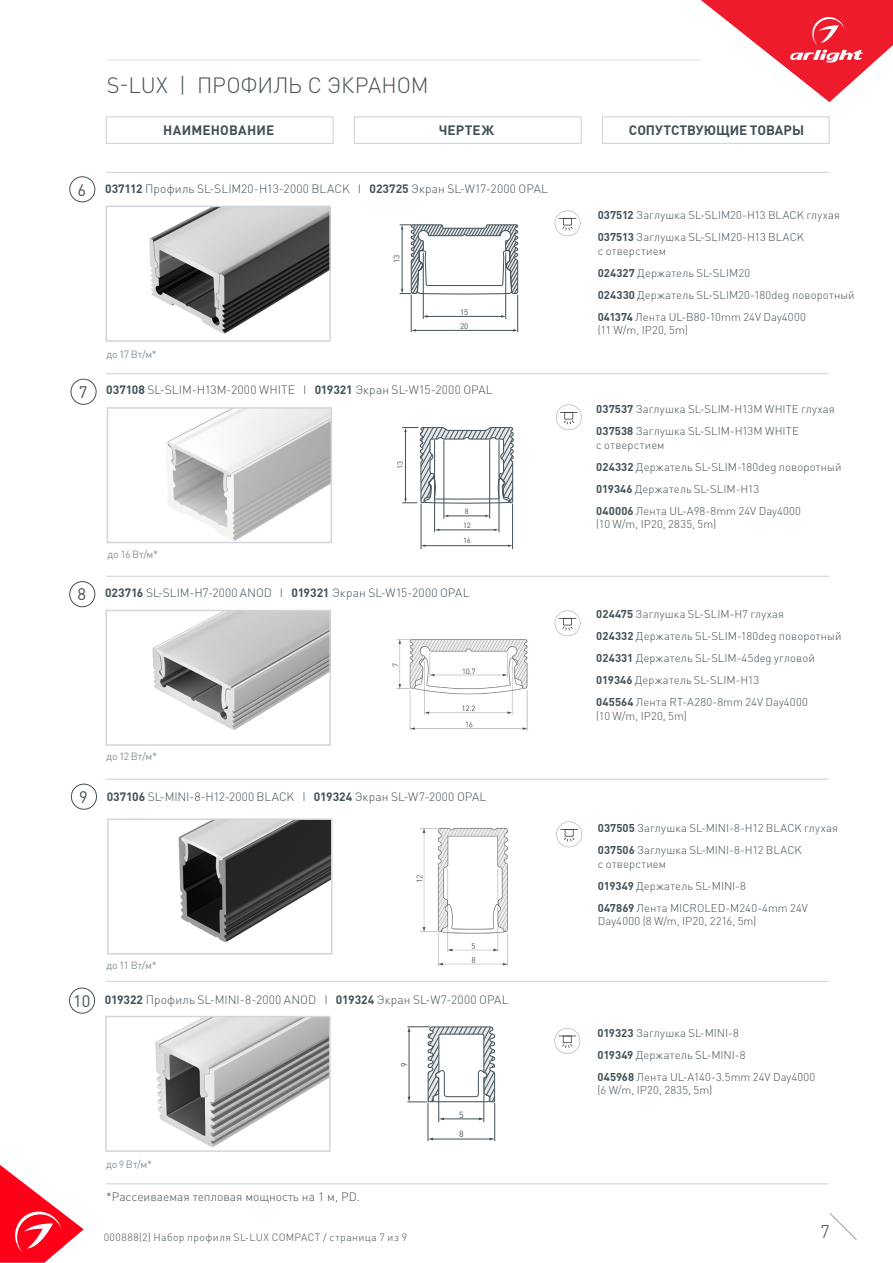
<style>
.page{position:relative;width:893px;height:1263px;background:#fff}
.page>*{position:absolute;margin:0;border:0;box-sizing:border-box;transform-origin:0 0}
.t1{font:300 21.9px "DIN Pro";letter-spacing:-.005em;color:#425159}
.t2{font:300 18px "DIN Pro";color:#3e3e3f}
.t3{font:16.5px "DIN Pro";color:#425159}
.t4{font:700 13.5px "DIN Pro";letter-spacing:.005em;color:#425159}
.t5{font:300 12px "DIN Pro";color:#425159}
.t6{font:300 11.25px/13.5px "DIN Pro";letter-spacing:.01em;color:#425159}
.t7{font:300 10.5px "DIN Pro";letter-spacing:.035em;color:#425159}
.t8{font:10.5px "DIN Pro";letter-spacing:-.015em;color:#83929a}
.t9{font:8.85px/19.4px "DIN Pro";color:#425159}
.t10{font:7.95px "DIN Pro";color:#425159}
.t11{font:7.5px/14px "DIN Pro";color:#425159}
.s1{font-weight:700}
</style>
<div class="page">
<svg style="left:829px;top:1213px;width:28px;height:27px"></svg>
<div style="left:106px;top:116px;width:228px;height:28px;border:1px solid #d0d6db"></div>
<div style="left:354px;top:116px;width:228px;height:28px;border:1px solid #d0d6db"></div>
<div style="left:602px;top:116px;width:228px;height:28px;border:1px solid #d0d6db"></div>
<hr style="left:106px;top:172px;width:723px;height:1px;background:#d0d6db">
<hr style="left:106px;top:373px;width:723px;height:1px;background:#d0d6db">
<hr style="left:106px;top:576px;width:723px;height:1px;background:#d0d6db">
<hr style="left:106px;top:779px;width:723px;height:1px;background:#d0d6db">
<hr style="left:106px;top:981px;width:723px;height:1px;background:#d0d6db">
<hr style="left:106px;top:1183px;width:723px;height:1px;background:#d0d6db">
<svg style="left:0;top:1165px;width:84px;height:98px"></svg>
<hr style="left:106px;top:60px;width:596px;height:1px;background:#dcdddf">
<svg style="left:555px;top:211px;width:25px;height:25px"></svg>
<svg style="left:556px;top:405px;width:26px;height:25px"></svg>
<svg style="left:555px;top:610px;width:25px;height:26px"></svg>
<svg style="left:556px;top:822px;width:26px;height:25px"></svg>
<img style="left:392px;top:639px;width:136px;height:92px">
<img style="left:416px;top:827px;width:92px;height:140px">
<hr style="left:425px;top:545px;width:84px;height:1px;background:#425159">
<hr style="left:512px;top:504px;width:1px;height:45px;background:#425159">
<hr style="left:421px;top:504px;width:1px;height:45px;background:#425159">
<hr style="left:489px;top:440px;width:1px;height:79px;background:#425159">
<hr style="left:444px;top:440px;width:1px;height:79px;background:#425159">
<hr style="left:447px;top:516px;width:39px;height:1px;background:#425159">
<hr style="left:438px;top:530px;width:57px;height:1px;background:#425159">
<hr style="left:499px;top:440px;width:1px;height:92px;background:#425159">
<hr style="left:434px;top:440px;width:1px;height:92px;background:#425159">
<svg style="left:402px;top:427px;width:112px;height:78px"></svg>
<hr style="left:517px;top:295px;width:1px;height:37px;background:#425159">
<hr style="left:411px;top:295px;width:1px;height:37px;background:#425159">
<hr style="left:423px;top:253px;width:1px;height:66px;background:#425159">
<hr style="left:505px;top:253px;width:1px;height:66px;background:#425159">
<hr style="left:415px;top:330px;width:99px;height:1px;background:#425159">
<hr style="left:427px;top:316px;width:75px;height:1px;background:#425159">
<svg style="left:423px;top:315px;width:5px;height:3px"></svg>
<svg style="left:400px;top:224px;width:119px;height:71px"></svg>
<img style="left:149px;top:209px;width:179px;height:125px">
<div style="left:105px;top:206px;width:226px;height:136px;border:2px solid #d0d6db"></div>
<img style="left:152px;top:613px;width:176px;height:117px">
<div style="left:105px;top:610px;width:226px;height:136px;border:2px solid #d0d6db"></div>
<img style="left:178px;top:821px;width:151px;height:122px">
<div style="left:107px;top:818px;width:225px;height:136px;border:2px solid #d0d6db"></div>
<img style="left:166px;top:410px;width:163px;height:130px">
<div style="left:107px;top:407px;width:225px;height:136px;border:2px solid #d0d6db"></div>
<svg style="left:701px;top:0;width:192px;height:102px"></svg>
<div style="left:70px;top:581px;width:25px;height:26px;border:1px solid #425159;border-radius:50%"></div>
<div style="left:71px;top:784px;width:26px;height:25px;border:1px solid #425159;border-radius:50%"></div>
<div style="left:71px;top:379px;width:25px;height:25px;border:1px solid #425159;border-radius:50%"></div>
<div style="left:70px;top:177px;width:25px;height:25px;border:1px solid #425159;border-radius:50%"></div>
<svg style="left:555px;top:1028px;width:25px;height:26px"></svg>
<hr style="left:428px;top:1103px;width:1px;height:38px;background:#425159">
<hr style="left:494px;top:1103px;width:1px;height:38px;background:#425159">
<hr style="left:432px;top:1139px;width:59px;height:1px;background:#425159">
<svg style="left:407px;top:1026px;width:88px;height:96px"></svg>
<img style="left:155px;top:1019px;width:173px;height:128px">
<div style="left:105px;top:1016px;width:226px;height:136px;border:2px solid #d0d6db"></div>
<div style="left:69px;top:988px;width:26px;height:25px;border:1px solid #425159;border-radius:50%"></div>
<p class="t1" style="left:107px;top:71px;width:323px">S-LUX | ПРОФИЛЬ С ЭКРАНОМ</p>
<p class="t4" style="left:163px;top:121px;width:112px">НАИМЕНОВАНИЕ</p>
<p class="t4" style="left:439px;top:121px;width:57px">ЧЕРТЕЖ</p>
<p class="t4" style="left:629px;top:121px;width:177px">СОПУТСТВУЮЩИЕ ТОВАРЫ</p>
<p class="t3" style="left:78px;top:178px;width:10px">6</p>
<p class="t5" style="left:105px;top:181px;width:444px"><span class="s1">037112</span> Профиль SL-SLIM20-H13-2000 BLACK I <span class="s1">023725</span> Экран SL-W17-2000 OPAL</p>
<p class="t10" style="left:391px;top:263px;width:10px;rotate:-90deg">13</p>
<p class="t10" style="left:460px;top:307px;width:10px">15</p>
<p class="t10" style="left:460px;top:321px;width:10px">20</p>
<p class="t6" style="left:598px;top:208px;width:244px"><span class="s1">037512</span> Заглушка SL-SLIM20-H13 BLACK глухая</p>
<p class="t6" style="left:598px;top:230px;width:208px"><span class="s1">037513</span> Заглушка SL-SLIM20-H13 BLACK с отверстием</p>
<p class="t6" style="left:598px;top:265px;width:154px"><span class="s1">024327</span> Держатель SL-SLIM20</p>
<p class="t6" style="left:598px;top:287px;width:258px"><span class="s1">024330</span> Держатель SL-SLIM20-180deg поворотный</p>
<p class="t6" style="left:598px;top:309px;width:210px"><span class="s1">041374</span> Лента UL-B80-10mm 24V Day4000 (11 W/m, IP20, 5m)</p>
<p class="t8" style="left:106px;top:347px;width:52px">до 17 Вт/м*</p>
<p class="t3" style="left:79px;top:381px;width:10px">7</p>
<p class="t5" style="left:106px;top:382px;width:388px"><span class="s1">037108</span> SL-SLIM-H13M-2000 WHITE I <span class="s1">019321</span> Экран SL-W15-2000 OPAL</p>
<p class="t11" style="left:393px;top:469px;width:9px;rotate:-90deg">13</p>
<p class="t11" style="left:463px;top:504px;width:9px">8<br>12</p>
<p class="t6" style="left:596px;top:402px;width:240px"><span class="s1">037537</span> Заглушка SL-SLIM-H13M WHITE глухая</p>
<p class="t6" style="left:596px;top:424px;width:204px"><span class="s1">037538</span> Заглушка SL-SLIM-H13M WHITE с отверстием</p>
<p class="t6" style="left:596px;top:459px;width:247px"><span class="s1">024332</span> Держатель SL-SLIM-180deg поворотный</p>
<p class="t6" style="left:596px;top:481px;width:164px"><span class="s1">019346</span> Держатель SL-SLIM-H13</p>
<p class="t6" style="left:596px;top:503px;width:206px"><span class="s1">040006</span> Лента UL-A98-8mm 24V Day4000 (10 W/m, IP20, 2835, 5m)</p>
<p class="t11" style="left:463px;top:533px;width:9px">16</p>
<p class="t8" style="left:108px;top:547px;width:52px">до 16 Вт/м*</p>
<p class="t3" style="left:78px;top:583px;width:10px">8</p>
<p class="t5" style="left:105px;top:585px;width:366px"><span class="s1">023716</span> SL-SLIM-H7-2000 ANOD I <span class="s1">019321</span> Экран SL-W15-2000 OPAL</p>
<p class="t6" style="left:596px;top:607px;width:189px"><span class="s1">024475</span> Заглушка SL-SLIM-H7 глухая</p>
<p class="t6" style="left:596px;top:629px;width:247px"><span class="s1">024332</span> Держатель SL-SLIM-180deg поворотный</p>
<p class="t6" style="left:596px;top:651px;width:220px"><span class="s1">024331</span> Держатель SL-SLIM-45deg угловой</p>
<p class="t6" style="left:596px;top:673px;width:164px"><span class="s1">019346</span> Держатель SL-SLIM-H13</p>
<p class="t6" style="left:596px;top:695px;width:213px"><span class="s1">045564</span> Лента RT-A280-8mm 24V Day4000 (10 W/m, IP20, 5m)</p>
<p class="t8" style="left:106px;top:749px;width:52px">до 12 Вт/м*</p>
<p class="t3" style="left:79px;top:786px;width:10px">9</p>
<p class="t5" style="left:107px;top:788px;width:381px"><span class="s1">037106</span> SL-MINI-8-H12-2000 BLACK I <span class="s1">019324</span> Экран SL-W7-2000 OPAL</p>
<p class="t6" style="left:598px;top:821px;width:242px"><span class="s1">037505</span> Заглушка SL-MINI-8-H12 BLACK глухая</p>
<p class="t6" style="left:598px;top:843px;width:205px"><span class="s1">037506</span> Заглушка SL-MINI-8-H12 BLACK с отверстием</p>
<p class="t6" style="left:598px;top:878px;width:150px"><span class="s1">019349</span> Держатель SL-MINI-8</p>
<p class="t6" style="left:598px;top:900px;width:212px"><span class="s1">047869</span> Лента MICROLED-M240-4mm 24V<br>Day4000 (8 W/m, IP20, 2216, 5m)</p>
<p class="t8" style="left:106px;top:958px;width:52px">до 11 Вт/м*</p>
<p class="t3" style="left:73px;top:990px;width:19px">10</p>
<p class="t5" style="left:105px;top:991px;width:405px"><span class="s1">019322</span> Профиль SL-MINI-8-2000 ANOD I <span class="s1">019324</span> Экран SL-W7-2000 OPAL</p>
<p class="t8" style="left:106px;top:1157px;width:47px">до 9 Вт/м*</p>
<p class="t5" style="left:106px;top:1188px;width:255px">*Рассеиваемая тепловая мощность на 1 м, PD.</p>
<p class="t9" style="left:394px;top:1066px;width:6px;rotate:-90deg">9</p>
<p class="t7" style="left:104px;top:1230px;width:305px">000888(2) Набор профиля SL-LUX COMPACT / страница 7 из 9</p>
<p class="t9" style="left:459px;top:1104px;width:6px">5<br>8</p>
<p class="t6" style="left:597px;top:1025px;width:143px"><span class="s1">019323</span> Заглушка SL-MINI-8</p>
<p class="t6" style="left:597px;top:1047px;width:150px"><span class="s1">019349</span> Держатель SL-MINI-8</p>
<p class="t6" style="left:597px;top:1069px;width:219px"><span class="s1">045968</span> Лента UL-A140-3.5mm 24V Day4000 (6 W/m, IP20, 2835, 5m)</p>
<h2 class="t2" style="left:820px;top:1219px;width:11px">7</h2>
</div>
